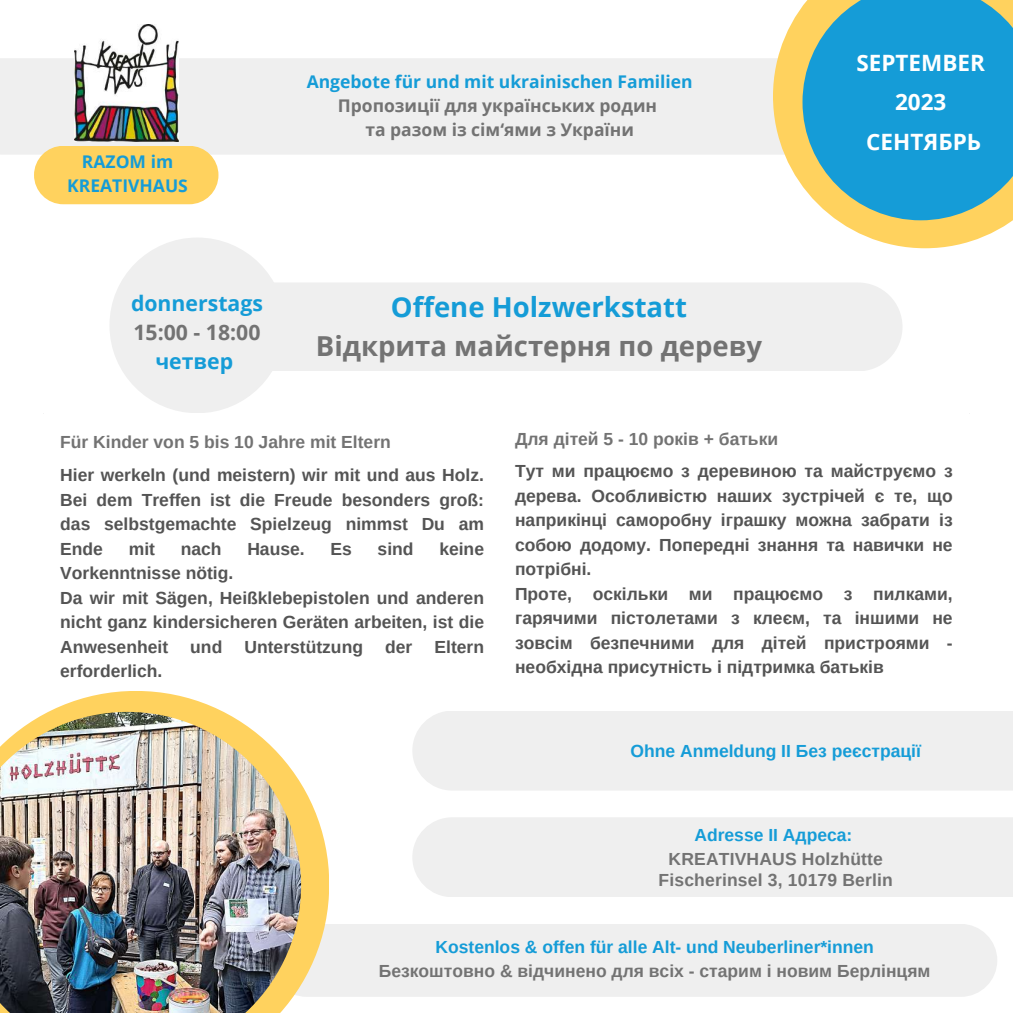
<style>
.page{position:relative;width:1013px;height:1013px;background:#fff}
.page>*{position:absolute;margin:0;border:0;box-sizing:border-box;transform-origin:0 0}
.t1{font:700 27.5px "Open Sans";color:#737373}
.t2{font:700 27.5px "Open Sans";color:#159cd7}
.t3{font:700 22.5px/39.6px "Open Sans";color:#fff;text-align:center}
.t4{font:700 21.25px "Open Sans";color:#159cd7}
.t5{font:700 21.25px "Open Sans";color:#737373}
.t6{font:700 17.5px/24.5px "Arimo";color:#545454}
.t7{font:700 17.5px/21.5px "Arimo";color:#737373;text-align:center}
.t8{font:700 17.5px "Arimo";color:#159cd7}
.t9{font:700 17.5px/24.4px "Open Sans";color:#159cd7;text-align:center}
.t10{font:700 17.5px/24.4px "Open Sans";color:#737373;text-align:center}
</style>
<div class="page">
<div style="left:270px;top:923px;width:727px;height:73px;background:#efefef;border-radius:36px"></div>
<div style="left:412px;top:817px;width:600px;height:80px;background:#efefef"></div>
<div style="left:272px;top:283px;width:630px;height:88px;background:#efefef"></div>
<svg style="left:48px;top:691px;width:281px;height:306px"></svg>
<img style="left:0;top:712px;width:301px;height:300px">
<div style="left:412px;top:711px;width:600px;height:79px;background:#efefef"></div>
<div style="left:109px;top:237px;width:176px;height:176px;background:#efefef;border-radius:50%"></div>
<div style="left:0;top:58px;width:773px;height:97px;background:#efefef"></div>
<svg style="left:773px;top:7px;width:239px;height:241px;fill:#ffd25e"></svg>
<svg style="left:802px;top:0;width:210px;height:220px;background:#34a3c8"></svg>
<img style="left:74px;top:24px;width:104px;height:117px">
<div style="left:34px;top:146px;width:184px;height:58px;background:#ffd25e;border-radius:29px"></div>
<p class="t9" style="left:67px;top:149px;width:122px">RAZOM im<br>KREATIVHAUS</p>
<p class="t4" style="left:131px;top:288px;width:133px">donnerstags</p>
<p class="t5" style="left:133px;top:317px;width:128px">15:00 - 18:00</p>
<p class="t4" style="left:155px;top:346px;width:79px">четвер</p>
<p class="t9" style="left:307px;top:69px;width:387px">Angebote für und mit ukrainischen Familien</p>
<p class="t10" style="left:338px;top:93px;width:321px">Пропозиції для українських родин та разом із сім‘ями з України</p>
<h1 class="t2" style="left:391px;top:288px;width:298px">Offene Holzwerkstatt</h1>
<h1 class="t1" style="left:316px;top:326px;width:447px">Відкрита майстерня по дереву</h1>
<p class="t3" style="left:856px;top:42px;width:130px">SEPTEMBER<br>2023<br>СЕНТЯБРЬ</p>
<p class="t7" style="left:60px;top:431px;width:332px">Für Kinder von 5 bis 10 Jahre mit Eltern</p>
<p class="t6" style="left:60px;top:463px;width:425px;text-align:justify">Hier werkeln (und meistern) wir mit und aus Holz.<br>Bei dem Treffen ist die Freude besonders groß: das selbstgemachte Spielzeug nimmst Du am Ende</p>
<p class="t6" style="left:129px;top:536px;width:28px">mit</p>
<p class="t6" style="left:181px;top:536px;width:42px">nach</p>
<p class="t6" style="left:247px;top:536px;width:59px">Hause.</p>
<p class="t6" style="left:330px;top:536px;width:23px">Es</p>
<p class="t6" style="left:377px;top:536px;width:37px">sind</p>
<p class="t6" style="left:439px;top:536px;width:46px">keine</p>
<p class="t6" style="left:60px;top:561px;width:425px">Vorkenntnisse nötig.<br>Da wir mit Sägen, Heißklebepistolen und anderen nicht ganz kindersicheren Geräten arbeiten, ist die Anwesenheit</p>
<p class="t6" style="left:190px;top:634px;width:34px">und</p>
<p class="t6" style="left:244px;top:634px;width:120px">Unterstützung</p>
<p class="t6" style="left:385px;top:634px;width:29px">der</p>
<p class="t6" style="left:434px;top:634px;width:51px">Eltern</p>
<p class="t6" style="left:60px;top:658px;width:104px">erforderlich.</p>
<p class="t7" style="left:515px;top:427px;width:265px">Для дітей 5 - 10 років + батьки</p>
<p class="t6" style="left:515px;top:459px;width:439px">Тут ми працюємо з деревиною та майструємо з дерева. Особливістю наших зустрічей є те, що наприкінці саморобну іграшку можна забрати із собою додому. Попередні знання та навички не потрібні.<br>Проте, оскільки ми працюємо з пилками, гарячими пістолетами з клеєм, та іншими не зовсім безпечними для дітей пристроями - необхідна присутність і підтримка батьків</p>
<p class="t8" style="left:630px;top:740px;width:292px">Ohne Anmeldung II Без реєстрації</p>
<p class="t8" style="left:694px;top:825px;width:159px">Adresse II Aдреса:</p>
<p class="t7" style="left:658px;top:847px;width:236px">KREATIVHAUS Holzhütte<br>Fischerinsel 3, 10179 Berlin</p>
<p class="t8" style="left:435px;top:937px;width:440px">Kostenlos &amp; offen für alle Alt- und Neuberliner*innen</p>
<p class="t7" style="left:379px;top:960px;width:553px">Безкоштовнo &amp; відчинено для всіх - старим і новим Берлінцям</p>
</div>
